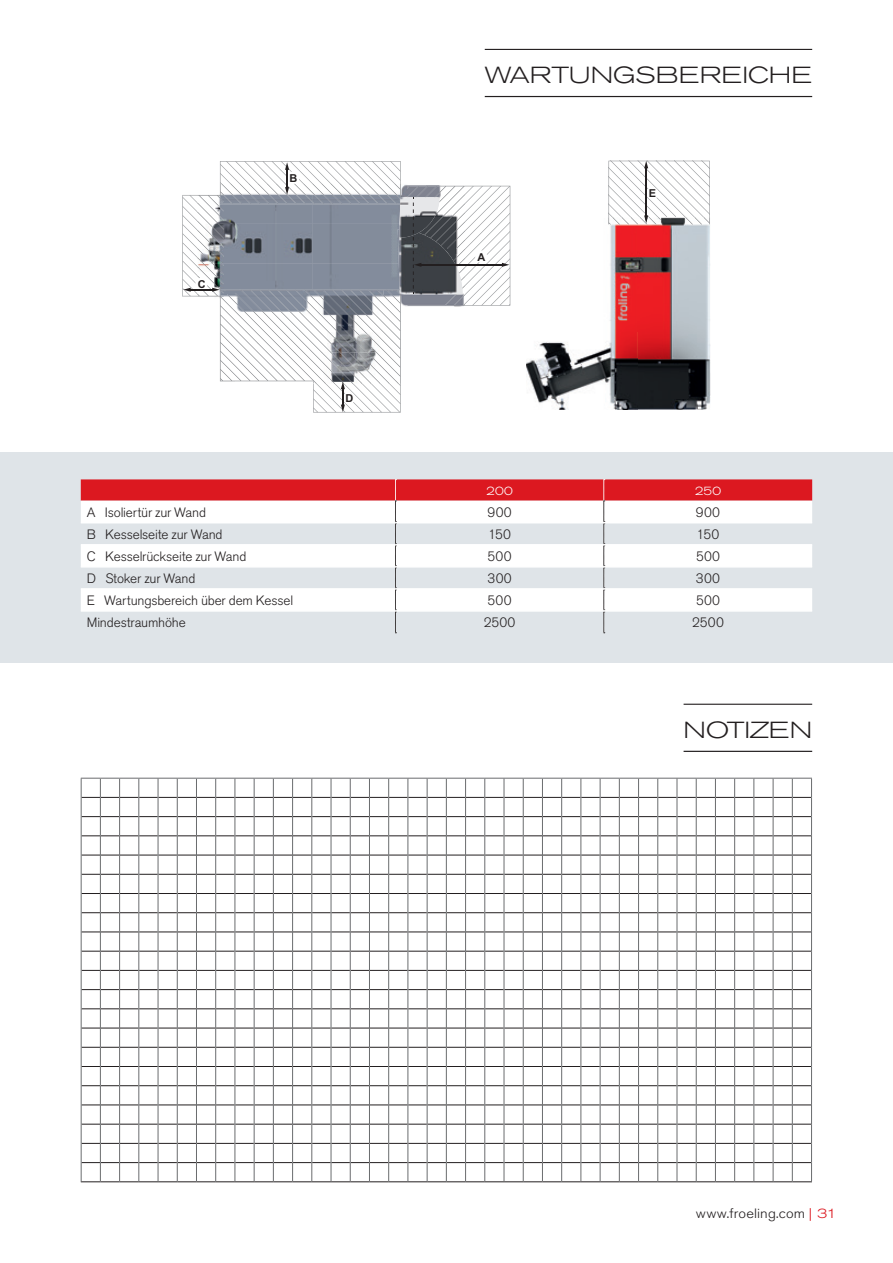
<style>
.page{position:relative;width:893px;height:1263px;background:#fff}
.page>*{position:absolute;margin:0;border:0;box-sizing:border-box;transform-origin:0 0}
.t1{font:300 expanded 23.1px "Akzidenz Grotesk BQ";color:#231f20;scale:1.08 1}
.t2{font:300 13.5px "Akzidenz Grotesk BQ";letter-spacing:-.01em;color:#231f20}
.t3{font:300 13.5px "Akzidenz Grotesk BQ";letter-spacing:.01em;color:#231f20;scale:1.08 1}
.t4{font:300 expanded 12px "Akzidenz Grotesk BQ";letter-spacing:.01em;color:#fff}
.t5{font:700 10.95px "Arial";color:#231f20}
.s1{font-stretch:expanded;color:#dc1820}
</style>
<div class="page">
<div style="left:0;top:452px;width:893px;height:211px;background:#dfe4e8"></div>
<svg style="left:81px;top:778px;width:731px;height:404px"></svg>
<svg style="left:182px;top:161px;width:328px;height:251px"></svg>
<img style="left:526px;top:224px;width:185px;height:186px">
<svg style="left:608px;top:161px;width:102px;height:63px"></svg>
<svg style="left:81px;top:479px;width:731px;height:154px"></svg>
<hr style="left:81px;top:522px;width:314px;height:1px;background:#fff">
<hr style="left:395px;top:522px;width:209px;height:1px;background:#fff">
<hr style="left:604px;top:522px;width:208px;height:1px;background:#fff">
<hr style="left:81px;top:544px;width:314px;height:1px;background:#fff">
<hr style="left:395px;top:544px;width:209px;height:1px;background:#fff">
<hr style="left:604px;top:544px;width:208px;height:1px;background:#fff">
<hr style="left:81px;top:588px;width:314px;height:2px;background:#fff">
<hr style="left:395px;top:588px;width:209px;height:2px;background:#fff">
<hr style="left:604px;top:588px;width:208px;height:2px;background:#fff">
<hr style="left:81px;top:566px;width:314px;height:2px;background:#fff">
<hr style="left:395px;top:566px;width:209px;height:2px;background:#fff">
<hr style="left:604px;top:566px;width:208px;height:2px;background:#fff">
<hr style="left:81px;top:610px;width:314px;height:2px;background:#fff">
<hr style="left:395px;top:610px;width:209px;height:2px;background:#fff">
<hr style="left:604px;top:610px;width:208px;height:2px;background:#fff">
<hr style="left:485px;top:49px;width:327px;height:1px;background:#231f20">
<hr style="left:485px;top:96px;width:327px;height:1px;background:#231f20">
<hr style="left:684px;top:704px;width:128px;height:1px;background:#231f20">
<hr style="left:684px;top:751px;width:128px;height:1px;background:#231f20">
<p class="t5" style="left:198px;top:276px;width:9px">C</p>
<p class="t5" style="left:290px;top:170px;width:9px">B</p>
<p class="t5" style="left:345px;top:390px;width:9px">D</p>
<p class="t1" style="left:485px;top:62px;width:305px">WARTUNGSBEREICHE</p>
<p class="t5" style="left:478px;top:249px;width:9px">A</p>
<p class="t5" style="left:649px;top:186px;width:9px">E</p>
<p class="t4" style="left:486px;top:484px;width:28px">200</p>
<p class="t4" style="left:695px;top:484px;width:28px">250</p>
<p class="t2" style="left:87px;top:504px;width:121px">A Isoliertür zur Wand</p>
<p class="t2" style="left:488px;top:504px;width:26px">900</p>
<p class="t2" style="left:696px;top:504px;width:26px">900</p>
<p class="t2" style="left:87px;top:526px;width:137px">B Kesselseite zur Wand</p>
<p class="t2" style="left:488px;top:526px;width:24px">150</p>
<p class="t2" style="left:697px;top:526px;width:24px">150</p>
<p class="t2" style="left:87px;top:549px;width:161px">C Kesselrückseite zur Wand</p>
<p class="t2" style="left:488px;top:549px;width:26px">500</p>
<p class="t2" style="left:696px;top:549px;width:26px">500</p>
<p class="t2" style="left:87px;top:571px;width:110px">D Stoker zur Wand</p>
<p class="t2" style="left:488px;top:571px;width:26px">300</p>
<p class="t2" style="left:696px;top:571px;width:26px">300</p>
<p class="t2" style="left:87px;top:593px;width:208px">E Wartungsbereich über dem Kessel</p>
<p class="t2" style="left:488px;top:593px;width:26px">500</p>
<p class="t2" style="left:696px;top:593px;width:26px">500</p>
<p class="t2" style="left:87px;top:615px;width:101px">Mindestraumhöhe</p>
<p class="t2" style="left:484px;top:615px;width:33px">2500</p>
<p class="t2" style="left:692px;top:615px;width:33px">2500</p>
<p class="t1" style="left:684px;top:717px;width:121px">NOTIZEN</p>
<p class="t3" style="left:696px;top:1206px;width:132px">www.froeling.com <span class="s1">| 31</span></p>
</div>
